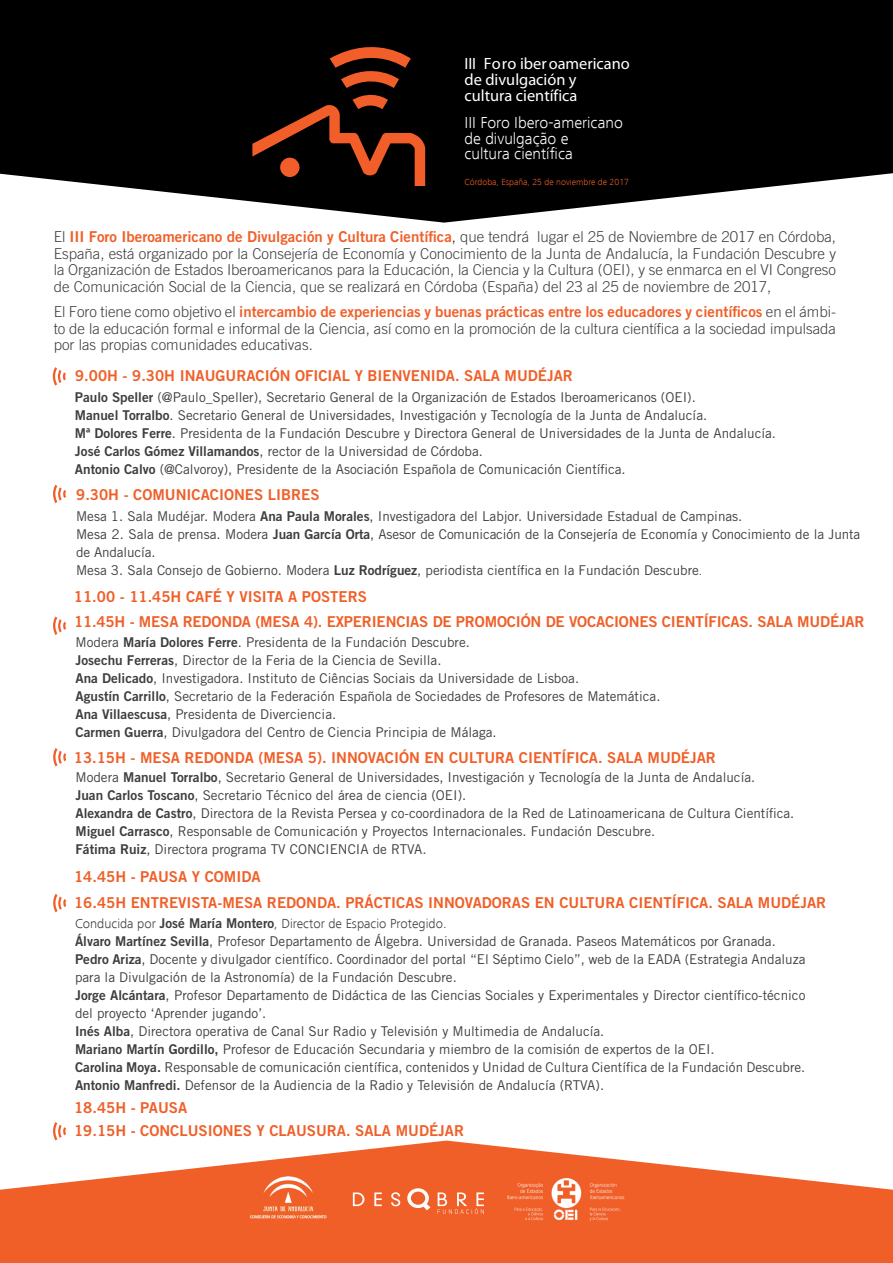
<style>
.page{position:relative;width:893px;height:1263px;background:#fff}
.page>*{position:absolute;margin:0;border:0;box-sizing:border-box;transform-origin:0 0}
.t1{font:16.35px/15.9px "Myriad Pro";color:#fff}
.t2{font:300 16.35px/15.9px "Frutiger Next LT";color:#fff}
.t3{font:300 15px/16.5px "Trade Gothic";color:#3e3e3f;text-align:justify}
.t4{font:15px "Trade Gothic Bold Two";color:#f05f28}
.t5{font:13.5px/18px "Trade Gothic";color:#3e3e3f}
.t6{font:300 13.5px "Frutiger Next LT";color:#3e3e3f}
.t7{font:300 9.15px "Frutiger Next LT";color:#f25e29}
.s1{font-family:"Trade Gothic Bold Two";font-weight:400;color:#f0602b}
.s2{color:#231f20}
.s3{font-family:"Trade Gothic Bold Two"}
.s4{font-family:"Frutiger Next LT";font-weight:300}
.s5{font-family:"Trade Gothic Bold Two";font-weight:400}
</style>
<div class="page">
<svg style="left:0;top:1140px;width:893px;height:123px;fill:#f05f28"></svg>
<svg style="left:0;top:0;width:893px;height:223px;background:#212121"></svg>
<img style="left:505px;top:1175px;width:149px;height:57px">
<img style="left:241px;top:1166px;width:91px;height:64px">
<svg style="left:353px;top:1192px;width:11px;height:14px"></svg>
<svg style="left:374px;top:1192px;width:8px;height:14px"></svg>
<svg style="left:391px;top:1192px;width:9px;height:14px"></svg>
<svg style="left:407px;top:1188px;width:23px;height:22px"></svg>
<svg style="left:438px;top:1192px;width:46px;height:22px"></svg>
<svg style="left:252px;top:33px;width:173px;height:153px;background:#2e1207"></svg>
<svg style="left:52px;top:367px;width:14px;height:19px"></svg>
<svg style="left:53px;top:485px;width:13px;height:18px"></svg>
<svg style="left:53px;top:616px;width:13px;height:19px"></svg>
<svg style="left:53px;top:748px;width:13px;height:18px"></svg>
<svg style="left:53px;top:894px;width:13px;height:18px"></svg>
<svg style="left:53px;top:1122px;width:13px;height:18px"></svg>
<p class="t1" style="left:464px;top:56px;width:167px">III Foro iberoamericano de divulgación y<br>cultura científica</p>
<p class="t2" style="left:464px;top:114px;width:160px">III Foro Ibero-americano de divulgação e<br>cultura científica</p>
<p class="t7" style="left:464px;top:177px;width:166px">Córdoba, España, 25 de noviembre de 2017</p>
<p class="t3" style="left:54px;top:228px;width:784px">El <span class="s1">III Foro Iberoamericano de Divulgación y Cultura Científica</span><span class="s2">,</span> que tendrá lugar el 25 de Noviembre de 2017 en Córdoba, España, está organizado por la Consejería de Economía y Conocimiento de la Junta de Andalucía, la Fundación Descubre y la Organización de Estados Iberoamericanos para la Educación, la Ciencia y la Cultura (OEI), y se enmarca en el VI Congreso de Comunicación Social de la Ciencia, que se realizará en Córdoba (España) del 23 al 25 de noviembre de 2017,</p>
<p class="t3" style="left:54px;top:303px;width:784px">El Foro tiene como objetivo el <span class="s1">intercambio de experiencias y buenas prácticas entre los educadores y científicos</span> en el ámbi&shy;to de la educación formal e informal de la Ciencia, así como en la promoción de la cultura científica a la sociedad impulsada por las propias comunidades educativas.</p>
<p class="t4" style="left:75px;top:366px;width:499px">9.00H - 9.30H INAUGURACIÓN OFICIAL Y BIENVENIDA. SALA MUDÉJAR</p>
<p class="t5" style="left:75px;top:388px;width:622px"><span class="s3">Paulo Speller</span> (@Paulo_Speller), Secretario General de la Organización de Estados Iberoamericanos (OEI).</p>
<p class="t5" style="left:75px;top:406px;width:634px"><span class="s3">Manuel Torralbo</span>. Secretario General de Universidades, Investigación y Tecnología de la Junta de Andalucía.</p>
<p class="t5" style="left:75px;top:424px;width:703px"><span class="s3">Mª Dolores Ferre</span>. Presidenta de la Fundación Descubre y Directora General de Universidades de la Junta de Andalucía.</p>
<p class="t5" style="left:75px;top:442px;width:410px"><span class="s3">José Carlos Gómez Villamandos</span>, rector de la Universidad de Córdoba.</p>
<p class="t5" style="left:75px;top:460px;width:552px"><span class="s3">Antonio Calvo</span> (@Calvoroy), Presidente de la Asociación Española de Comunicación Científica.</p>
<p class="t4" style="left:76px;top:485px;width:245px">9.30H - COMUNICACIONES LIBRES</p>
<p class="t5" style="left:76px;top:507px;width:668px">Mesa 1. Sala Mudéjar. Modera <span class="s3">Ana Paula Morales</span>, Investigadora del Labjor. Universidade Estadual de Campinas.</p>
<p class="t5" style="left:76px;top:525px;width:786px">Mesa 2. Sala de prensa. Modera <span class="s3">Juan García Orta</span>, Asesor de Comunicación de la Consejería de Economía y Conocimiento de la Junta de Andalucía.</p>
<p class="t5" style="left:76px;top:561px;width:628px">Mesa 3. Sala Consejo de Gobierno. Modera <span class="s3">Luz Rodríguez</span>, periodista científica en la Fundación Descubre<span class="s4">.</span></p>
<p class="t4" style="left:74px;top:587px;width:294px">11.00 - 11.45H CAFÉ Y VISITA A POSTERS</p>
<p class="t4" style="left:74px;top:613px;width:792px">11.45H - MESA REDONDA (MESA 4). EXPERIENCIAS DE PROMOCIÓN DE VOCACIONES CIENTÍFICAS. SALA MUDÉJAR</p>
<p class="t5" style="left:76px;top:633px;width:396px">Modera <span class="s3">María Dolores Ferre</span>. Presidenta de la Fundación Descubre.</p>
<p class="t5" style="left:76px;top:651px;width:367px"><span class="s3">Josechu Ferreras</span>, Director de la Feria de la Ciencia de Sevilla.</p>
<p class="t5" style="left:76px;top:669px;width:505px"><span class="s3">Ana Delicado</span>, Investigadora. Instituto de Ciências Sociais da Universidade de Lisboa.</p>
<p class="t5" style="left:76px;top:687px;width:586px"><span class="s3">Agustín Carrillo</span>, Secretario de la Federación Española de Sociedades de Profesores de Matemática.</p>
<p class="t5" style="left:76px;top:705px;width:262px"><span class="s3">Ana Villaescusa</span>, Presidenta de Diverciencia.</p>
<p class="t5" style="left:76px;top:723px;width:423px"><span class="s3">Carmen Guerra</span>, Divulgadora del Centro de Ciencia Principia de Málaga.</p>
<p class="t4" style="left:74px;top:748px;width:644px">13.15H - MESA REDONDA (MESA 5). INNOVACIÓN EN CULTURA CIENTÍFICA. SALA MUDÉJAR</p>
<p class="t5" style="left:75px;top:768px;width:681px">Modera <span class="s3">Manuel Torralbo</span>, Secretario General de Universidades, Investigación y Tecnología de la Junta de Andalucía.</p>
<p class="t5" style="left:75px;top:786px;width:392px"><span class="s3">Juan Carlos Toscano</span>, Secretario Técnico del área de ciencia (OEI).</p>
<p class="t5" style="left:75px;top:804px;width:720px"><span class="s3">Alexandra de Castro</span>, Directora de la Revista Persea y co-coordinadora de la Red de Latinoamericana de Cultura Científica.</p>
<p class="t5" style="left:75px;top:822px;width:581px"><span class="s3">Miguel Carrasco</span>, Responsable de Comunicación y Proyectos Internacionales. Fundación Descubre.</p>
<p class="t5" style="left:75px;top:840px;width:353px"><span class="s3">Fátima Ruiz</span>, Directora programa TV CONCIENCIA de RTVA.</p>
<p class="t4" style="left:74px;top:867px;width:188px">14.45H - PAUSA Y COMIDA</p>
<p class="t4" style="left:74px;top:893px;width:754px">16.45H ENTREVISTA-MESA REDONDA. PRÁCTICAS INNOVADORAS EN CULTURA CIENTÍFICA. SALA MUDÉJAR</p>
<p class="t6" style="left:75px;top:916px;width:373px">Conducida por <span class="s5">José María Montero</span>, Director de Espacio Protegido.</p>
<p class="t5" style="left:75px;top:932px;width:702px"><span class="s3">Álvaro Martínez Sevilla</span>, Profesor Departamento de Álgebra. Universidad de Granada. Paseos Matemáticos por Granada.</p>
<p class="t5" style="left:75px;top:950px;width:732px"><span class="s3">Pedro Ariza</span>, Docente y divulgador científico. Coordinador del portal “El Séptimo Cielo”, web de la EADA (Estrategia Andaluza para la Divulgación de la Astronomía) de la Fundación Descubre.</p>
<p class="t5" style="left:75px;top:986px;width:732px"><span class="s3">Jorge Alcántara</span>, Profesor Departamento de Didáctica de las Ciencias Sociales y Experimentales y Director científico-técnico del proyecto ‘Aprender jugando’.</p>
<p class="t5" style="left:75px;top:1022px;width:531px"><span class="s3">Inés Alba</span>, Directora operativa de Canal Sur Radio y Televisión y Multimedia de Andalucía.</p>
<p class="t5" style="left:75px;top:1040px;width:641px"><span class="s3">Mariano Martín Gordillo,</span> Profesor de Educación Secundaria y miembro de la comisión de expertos de la OEI.</p>
<p class="t5" style="left:75px;top:1058px;width:732px"><span class="s3">Carolina Moya.</span> Responsable de comunicación científica, contenidos y Unidad de Cultura Científica de la Fundación Descubre.</p>
<p class="t5" style="left:75px;top:1076px;width:531px"><span class="s3">Antonio Manfredi.</span> Defensor de la Audiencia de la Radio y Televisión de Andalucía (RTVA).</p>
<p class="t4" style="left:74px;top:1098px;width:115px">18.45H - PAUSA</p>
<p class="t4" style="left:74px;top:1122px;width:391px">19.15H - CONCLUSIONES Y CLAUSURA. SALA MUDÉJAR</p>
</div>
